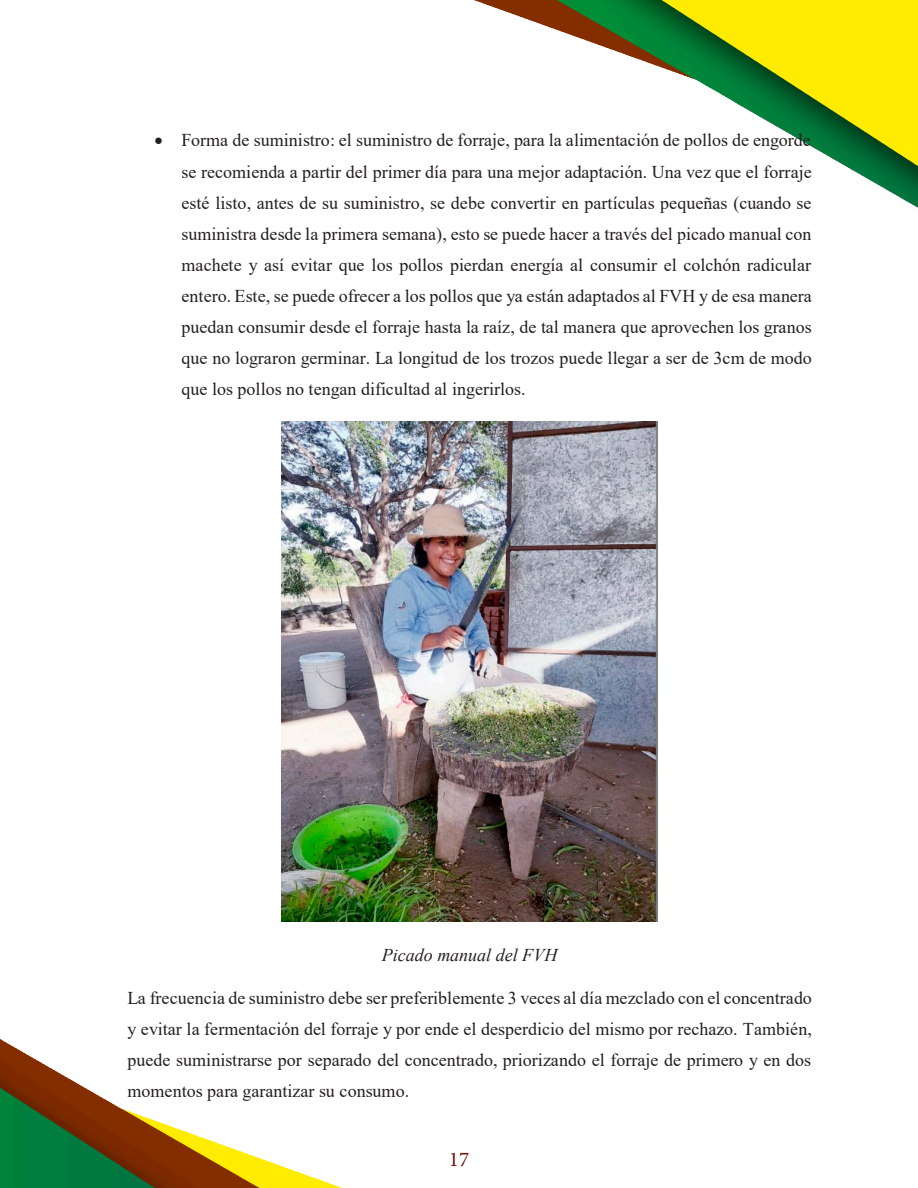
<style>
.page{position:relative;width:918px;height:1188px;background:#fff}
.page>*{position:absolute;margin:0;border:0;box-sizing:border-box;transform-origin:0 0}
.t1{font:21px "Minion Pro";color:#760f07}
.t2{font:18px/31px "Times New Roman";color:#231f20;text-align:justify}
.t3{font:italic 18px "Times New Roman";color:#231f20}
</style>
<div class="page">
<img style="left:0;top:0;width:918px;height:1188px">
<img style="left:282px;top:421px;width:375px;height:501px">
<p class="t2" style="left:182px;top:124px;width:632px;text-indent:-27px">• Forma de suministro: el suministro de forraje, para la alimentación de pollos de engorde se recomienda a partir del primer día para una mejor adaptación. Una vez que el forraje esté listo, antes de su suministro, se debe convertir en partículas pequeñas (cuando se suministra desde la primera semana), esto se puede hacer a través del picado manual con machete y así evitar que los pollos pierdan energía al consumir el colchón radicular entero. Este, se puede ofrecer a los pollos que ya están adaptados al FVH y de esa manera puedan consumir desde el forraje hasta la raíz, de tal manera que aprovechen los granos que no lograron germinar. La longitud de los trozos puede llegar a ser de 3cm de modo que los pollos no tengan dificultad al ingerirlos.</p>
<p class="t3" style="left:382px;top:943px;width:177px">Picado manual del FVH</p>
<p class="t2" style="left:127px;top:982px;width:686px">La frecuencia de suministro debe ser preferiblemente 3 veces al día mezclado con el concentrado y evitar la fermentación del forraje y por ende el desperdicio del mismo por rechazo. También, puede suministrarse por separado del concentrado, priorizando el forraje de primero y en dos momentos para garantizar su consumo.</p>
<p class="t1" style="left:449px;top:1146px;width:22px">17</p>
</div>
